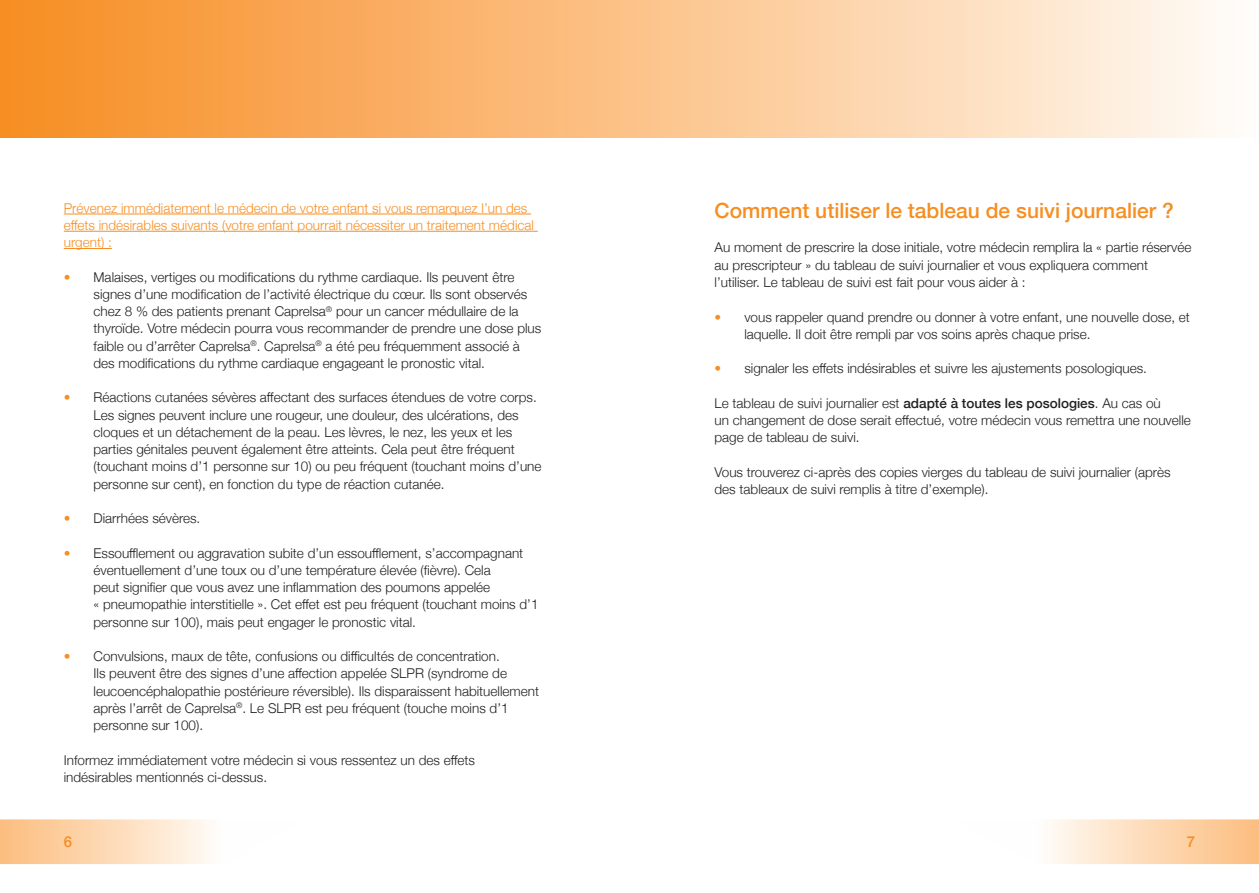
<style>
.page{position:relative;width:1259px;height:893px;background:#fff}
.page>*{position:absolute;margin:0;border:0;box-sizing:border-box;transform-origin:0 0}
.t1{font:500 21px "Helvetica Neue";color:#f68e22}
.t2{font:500 15px "Helvetica Neue";color:#f68e22}
.t3{font:300 13.5px/17.2px "Helvetica Neue";color:#231f20}
.t4{font:300 13.5px/17.2px "Helvetica Neue";color:#f68e22}
.s1{color:#f68e22}
.s2{font-weight:500}
</style>
<div class="page">
<svg style="left:1050px;top:819px;width:209px;height:45px;background:#fddab7"></svg>
<svg style="left:0;top:819px;width:210px;height:45px;background:#fddab6"></svg>
<div style="left:0;top:0;width:1259px;height:137px;background:linear-gradient(to right,#f78b20,#fffbf5)"></div>
<hr style="left:64px;top:214px;width:467px;height:1px;background:#f68e22">
<hr style="left:64px;top:231px;width:474px;height:1px;background:#f68e22">
<hr style="left:64px;top:248px;width:48px;height:1px;background:#f68e22">
<p class="t4" style="left:64px;top:198px;width:472px">Prévenez immédiatement le médecin de votre enfant si vous remarquez l’un des effets indésirables suivants (votre enfant pourrait nécessiter un traitement médical urgent) :</p>
<p class="t3" style="left:94px;top:267px;width:449px;text-indent:-30px"><span class="s1">•</span> Malaises, vertiges ou modifications du rythme cardiaque. Ils peuvent être signes d’une modification de l’activité électrique du cœur. Ils sont observés chez 8 % des patients prenant Caprelsa<sup>®</sup> pour un cancer médullaire de la thyroïde. Votre médecin pourra vous recommander de prendre une dose plus faible ou d’arrêter Caprelsa<sup>®</sup>. Caprelsa<sup>®</sup> a été peu fréquemment associé à des modifications du rythme cardiaque engageant le pronostic vital.</p>
<p class="t3" style="left:94px;top:388px;width:449px;text-indent:-30px"><span class="s1">•</span> Réactions cutanées sévères affectant des surfaces étendues de votre corps.<br>Les signes peuvent inclure une rougeur, une douleur, des ulcérations, des cloques et un détachement de la peau. Les lèvres, le nez, les yeux et les parties génitales peuvent également être atteints. Cela peut être fréquent (touchant moins d’1 personne sur 10) ou peu fréquent (touchant moins d’une personne sur cent), en fonction du type de réaction cutanée.</p>
<p class="t3" style="left:64px;top:509px;width:138px"><span class="s1">•</span> Diarrhées sévères.</p>
<p class="t3" style="left:94px;top:543px;width:446px;text-indent:-30px"><span class="s1">•</span> Essoufflement ou aggravation subite d’un essoufflement, s’accompagnant éventuellement d’une toux ou d’une température élevée (fièvre). Cela<br>peut signifier que vous avez une inflammation des poumons appelée<br>« pneumopathie interstitielle ». Cet effet est peu fréquent (touchant moins d’1 personne sur 100), mais peut engager le pronostic vital.</p>
<p class="t3" style="left:94px;top:647px;width:447px;text-indent:-30px"><span class="s1">•</span> Convulsions, maux de tête, confusions ou difficultés de concentration.<br>Ils peuvent être des signes d’une affection appelée SLPR (syndrome de leucoencéphalopathie postérieure réversible). Ils disparaissent habituellement après l’arrêt de Caprelsa<sup>®</sup>. Le SLPR est peu fréquent (touche moins d’1 personne sur 100).</p>
<p class="t3" style="left:64px;top:750px;width:413px">Informez immédiatement votre médecin si vous ressentez un des effets indésirables mentionnés ci-dessus.</p>
<h1 class="t1" style="left:714px;top:194px;width:461px">Comment utiliser le tableau de suivi journalier ?</h1>
<p class="t3" style="left:714px;top:238px;width:478px">Au moment de prescrire la dose initiale, votre médecin remplira la « partie réservée au prescripteur » du tableau de suivi journalier et vous expliquera comment l’utiliser. Le tableau de suivi est fait pour vous aider à :</p>
<p class="t3" style="left:744px;top:307px;width:447px;text-indent:-30px"><span class="s1">•</span> vous rappeler quand prendre ou donner à votre enfant, une nouvelle dose, et laquelle. Il doit être rempli par vos soins après chaque prise.</p>
<p class="t3" style="left:714px;top:359px;width:434px"><span class="s1">•</span> signaler les effets indésirables et suivre les ajustements posologiques.</p>
<p class="t3" style="left:714px;top:393px;width:478px">Le tableau de suivi journalier est <span class="s2">adapté à toutes les posologies</span>. Au cas où<br>un changement de dose serait effectué, votre médecin vous remettra une nouvelle page de tableau de suivi.</p>
<p class="t3" style="left:714px;top:462px;width:457px">Vous trouverez ci-après des copies vierges du tableau de suivi journalier (après des tableaux de suivi remplis à titre d’exemple).</p>
<p class="t2" style="left:64px;top:830px;width:10px">6</p>
<p class="t2" style="left:1186px;top:830px;width:10px">7</p>
</div>
